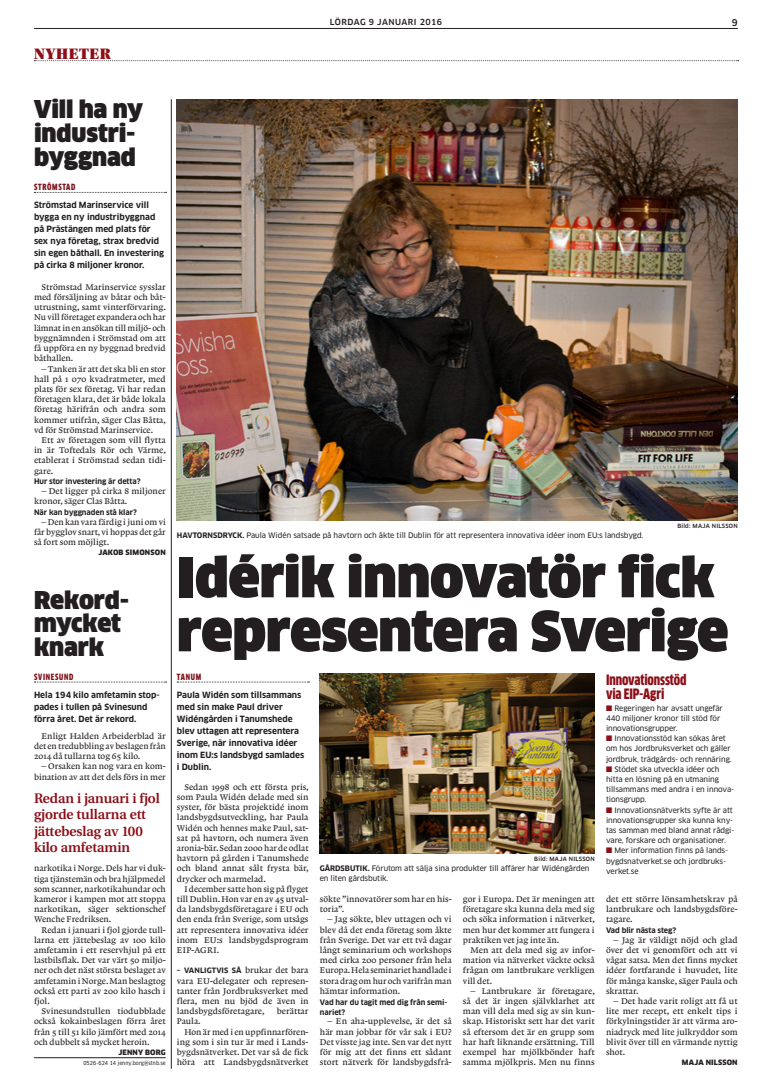
<style>
.page{position:relative;width:772px;height:1083px;background:#fff}
.page>*{position:absolute;margin:0;border:0;box-sizing:border-box;transform-origin:0 0}
.t1{font:900 54px/54px "Clan OT";letter-spacing:-.015em;color:#231f20}
.t2{font:900 24px/23.8px "Clan OT";letter-spacing:-.005em;color:#231f20}
.t3{font:16px "Utopia Std Black Headline";letter-spacing:.04em;color:#8c0e17}
.t4{font:900 condensed 14px/14px "Clan OT";letter-spacing:-.01em;color:#8c0e17}
.t5{font:600 13.8px/16.4px "Utopia GP";color:#8c0e17}
.t6{font:500 9.2px "Clan OT";color:#231f20}
.t7{font:8.8px/10.2px "Lexicon No 1 A Txt";color:#231f20;text-align:justify}
.t8{font:700 8.4px/12px "Clan OT";color:#231f20}
.t9{font:900 condensed 8.4px "Clan OT";letter-spacing:.085em;color:#7e111a}
.t10{font:500 8.2px "Clan OT";letter-spacing:.05em;color:#231f20}
.t11{font:7.4px/10.2px "Clan OT News";letter-spacing:-.01em;color:#231f20}
.t12{font:700 7.4px/10.2px "Clan OT";letter-spacing:-.01em;color:#231f20}
.t13{font:900 7.2px "Clan OT";letter-spacing:.02em;color:#231f20}
.t14{font:700 7.2px "Clan OT";letter-spacing:.01em;color:#231f20}
.t15{font:500 5.7px "Clan OT";letter-spacing:.04em;color:#231f20}
.t16{font:5.4px "Clan OT Narrow News";letter-spacing:.01em;color:#231f20}
.s1{font-family:"Clan OT";font-weight:700}
.s2{font-family:"Lexicon No 1 A Txt";font-weight:400;font-size:8.8px}
</style>
<div class="page">
<hr style="left:34px;top:28px;width:703px;height:1px;background:#231f20">
<svg style="left:34px;top:60px;width:704px;height:1px"></svg>
<svg style="left:177px;top:682px;width:132px;height:1px"></svg>
<img style="left:177px;top:99px;width:560px;height:422px">
<img style="left:319px;top:673px;width:275px;height:181px">
<hr style="left:171px;top:99px;width:1px;height:970px;background:#231f20">
<svg style="left:34px;top:192px;width:132px;height:1px"></svg>
<svg style="left:34px;top:682px;width:132px;height:1px"></svg>
<hr style="left:34px;top:1057px;width:132px;height:1px;background:#231f20">
<h3 class="t3" style="left:34px;top:45px;width:78px">NYHETER</h3>
<p class="t10" style="left:329px;top:18px;width:114px">LÖRDAG 9 JANUARI 2016</p>
<p class="t6" style="left:731px;top:17px;width:7px">9</p>
<h2 class="t2" style="left:34px;top:98px;width:110px">Vill ha ny industri&shy;byggnad</h2>
<p class="t9" style="left:34px;top:182px;width:43px">STRÖMSTAD</p>
<p class="t8" style="left:34px;top:199px;width:131px">Strömstad Marinservice vill bygga en ny industribyggnad på Prästängen med plats för sex nya företag, strax bredvid sin egen båthall. En investering på cirka 8 miljoner kronor.</p>
<p class="t7" style="left:34px;top:282px;width:133px;text-indent:8px">Strömstad Marinservice sysslar med försäljning av båtar och båt&shy;utrustning, samt vinterförvaring.<br>Nu vill företaget expandera och har lämnat in en ansökan till miljö- och byggnämnden i Strömstad om att få uppföra en ny byggnad bredvid båthallen.</p>
<p class="t7" style="left:34px;top:363px;width:133px;text-indent:7px">– Tanken är att det ska bli en stor hall på 1 070 kvadratmeter, med plats för sex företag. Vi har redan företagen klara, det är både lokala företag härifrån och andra som kommer utifrån, säger Clas Båtta, vd för Strömstad Marinservice.</p>
<p class="t7" style="left:34px;top:435px;width:133px;text-indent:8px">Ett av företagen som vill flytta in är Toftedals Rör och Värme, etablerat i Strömstad sedan tidi&shy;gare.</p>
<p class="t12" style="left:34px;top:476px;width:108px">Hur stor investering är detta?</p>
<p class="t7" style="left:34px;top:486px;width:133px;text-indent:8px">– Det ligger på cirka 8 miljoner kronor, säger Clas Båtta.</p>
<p class="t12" style="left:34px;top:507px;width:104px">När kan byggnaden stå klar?</p>
<p class="t7" style="left:34px;top:516px;width:133px;text-indent:8px">– Den kan vara färdig i juni om vi får bygglov snart, vi hoppas det går så fort som möjligt.</p>
<p class="t13" style="left:98px;top:548px;width:69px">JAKOB SIMONSON</p>
<h2 class="t2" style="left:34px;top:588px;width:96px">Rekord&shy;mycket knark</h2>
<p class="t9" style="left:34px;top:672px;width:41px">SVINESUND</p>
<p class="t8" style="left:34px;top:689px;width:127px">Hela 194 kilo amfetamin stop&shy;pades i tullen på Svinesund förra året. Det är rekord.</p>
<p class="t7" style="left:34px;top:731px;width:133px;text-indent:8px">Enligt Halden Arbeiderblad är det en tredubbling av beslagen från 2014 då tullarna tog 65 kilo.</p>
<p class="t7" style="left:34px;top:761px;width:133px;text-align:right">– Orsaken kan nog vara en kom&shy;bination av att det dels förs in mer</p>
<h3 class="t5" style="left:34px;top:790px;width:127px">Redan i januari i fjol gjorde tullarna ett jättebeslag av 100 kilo amfetamin</h3>
<p class="t7" style="left:34px;top:863px;width:133px">narkotika i Norge. Dels har vi duk&shy;tiga tjänstemän och bra hjälpmedel som scanner, narkotikahundar och kameror i kampen mot att stoppa narkotikan, säger sektionschef Wenche Fredriksen.</p>
<p class="t7" style="left:34px;top:924px;width:133px;text-indent:7px">Redan i januari i fjol gjorde tul - larna ett jättebeslag av 100 kilo amfetamin i ett reservhjul på ett lastbilsflak. Det var värt 50 miljo&shy;ner och det näst största beslaget av amfetamin i Norge. Man beslagtog också ett parti av 200 kilo hasch i fjol.</p>
<p class="t7" style="left:34px;top:1006px;width:133px;text-indent:8px">Svinesundstullen tiodubblade också kokainbeslagen förra året från 5 till 51 kilo jämfört med 2014 och dubbelt så mycket heroin.</p>
<p class="t13" style="left:118px;top:1048px;width:49px">JENNY BORG</p>
<p class="t16" style="left:83px;top:1060px;width:84px">0526-624 14 jenny.borg@stnb.se</p>
<p class="t11" style="left:177px;top:530px;width:468px"><span class="s1">HAVTORNSDRYCK.</span> Paula Widén satsade på havtorn och åkte till Dublin för att representera innovativa idéer inom EU:s landsbygd.</p>
<p class="t15" style="left:676px;top:523px;width:62px">Bild: MAJA NILSSON</p>
<h1 class="t1" style="left:177px;top:551px;width:552px">Idérik innovatör fick representera Sverige</h1>
<p class="t9" style="left:177px;top:672px;width:26px">TANUM</p>
<p class="t8" style="left:177px;top:689px;width:129px">Paula Widén som tillsammans med sin make Paul driver<br>Widéngården i Tanumshede blev uttagen att representera<br>Sverige, när innovativa idéer inom EU:s landsbygd samlades i Dublin.</p>
<p class="t7" style="left:177px;top:782px;width:133px;text-indent:8px">Sedan 1998 och ett första pris, som Paula Widén delade med sin syster, för bästa projektidé inom landsbygdsutveckling, har Paula Widén och hennes make Paul, sat&shy;sat på havtorn, och numera även aronia-bär. Sedan 2000 har de odlat havtorn på gården i Tanumshede och bland annat sålt frysta bär, drycker och marmelad.</p>
<p class="t7" style="left:177px;top:884px;width:133px;text-indent:8px">I december satte hon sig på flyget till Dublin. Hon var en av 45 utval&shy;da landsbygdsföretagare i EU och den enda från Sverige, som utsågs att representera innovativa idéer inom EU:s landsbygdsprogram EIP-AGRI.</p>
<p class="t14" style="left:177px;top:966px;width:133px">– VANLIGTVIS SÅ <span class="s2">brukar det bara</span></p>
<p class="t7" style="left:177px;top:975px;width:133px">vara EU-delegater och represen&shy;tanter från Jordbruksverket med flera, men nu bjöd de även in landsbygdsföretagare,</p>
<h3 class="t4" style="left:605px;top:673px;width:82px">Innovationsstöd via EIP-Agri</h3>
<p class="t11" style="left:605px;top:703px;width:118px;text-indent:9px">Regeringen har avsatt ungefär<br>440 miljoner kronor till stöd för innovationsgrupper.</p>
<p class="t11" style="left:614px;top:733px;width:113px">Innovationsstöd kan sökas året</p>
<p class="t11" style="left:605px;top:743px;width:126px">om hos Jordbruksverket och gäller</p>
<p class="t11" style="left:605px;top:754px;width:127px">jordbruk, trädgårds- och rennäring.</p>
<p class="t11" style="left:614px;top:764px;width:106px">Stödet ska utveckla idéer och</p>
<p class="t11" style="left:605px;top:774px;width:114px">hitta en lösning på en utmaning</p>
<p class="t11" style="left:605px;top:784px;width:130px">tillsammans med andra i en innova-</p>
<p class="t11" style="left:605px;top:794px;width:42px">tionsgrupp.</p>
<p class="t11" style="left:614px;top:805px;width:120px">Innovationsnätverkts syfte är att</p>
<p class="t11" style="left:605px;top:815px;width:129px">innovationsgrupper ska kunna kny-</p>
<p class="t11" style="left:605px;top:825px;width:130px">tas samman med bland annat rådgi-</p>
<p class="t11" style="left:605px;top:835px;width:121px">vare, forskare och organisationer.</p>
<p class="t11" style="left:614px;top:845px;width:115px">Mer information finns på lands-</p>
<p class="t11" style="left:605px;top:856px;width:121px">bygdsnatverket.se och jordbruks-</p>
<p class="t11" style="left:605px;top:866px;width:34px">verket.se</p>
<p class="t15" style="left:534px;top:856px;width:62px">Bild: MAJA NILSSON</p>
<p class="t11" style="left:319px;top:863px;width:271px"><span class="s1">GÅRDSBUTIK.</span> Förutom att sälja sina produkter till affärer har Widéngården en liten gårdsbutik.</p>
<p class="t7" style="left:605px;top:894px;width:133px">det ett större lönsamhetskrav på lantbrukare och landsbygdsföre&shy;tagare.</p>
<p class="t12" style="left:605px;top:925px;width:72px">Vad blir nästa steg?</p>
<p class="t7" style="left:605px;top:935px;width:133px;text-indent:8px">– Jag är väldigt nöjd och glad över det vi genomfört och att vi vågat satsa. Men det finns mycket idéer fortfarande i huvudet, lite för många kanske, säger Paula och skrattar.</p>
<p class="t7" style="left:605px;top:996px;width:133px;text-indent:8px">– Det hade varit roligt att få ut lite mer recept, ett enkelt tips i förkylningstider är att värma aro&shy;niadryck med lite julkryddor som blivit över till en värmande nyttig shot.</p>
<p class="t13" style="left:681px;top:1058px;width:57px">MAJA NILSSON</p>
<p class="t7" style="left:320px;top:894px;width:133px">sökte ”innovatörer som har en his&shy;toria”.</p>
<p class="t7" style="left:320px;top:914px;width:133px;text-indent:8px">– Jag sökte, blev uttagen och vi blev då det enda företag som åkte från Sverige. Det var ett två dagar långt seminarium och workshops med cirka 200 personer från hela Europa. Hela seminariet handlade i stora drag om hur och varifrån man hämtar information.</p>
<p class="t12" style="left:320px;top:997px;width:129px">Vad har du tagit med dig från semi&shy;nariet?</p>
<p class="t7" style="left:320px;top:1016px;width:133px;text-indent:8px">– En aha-upplevelse, är det så här man jobbar för vår sak i EU?<br>Det visste jag inte. Sen var det nytt för mig att det finns ett sådant stort nätverk för landsbygdsfrå-</p>
<p class="t7" style="left:462px;top:894px;width:133px">gor i Europa. Det är meningen att företagare ska kunna dela med sig och söka information i nätverket, men hur det kommer att fungera i praktiken vet jag inte än.</p>
<p class="t7" style="left:462px;top:945px;width:133px;text-indent:8px">Men att dela med sig av infor&shy;mation via nätverket väckte också frågan om lantbrukare verkligen vill det.</p>
<p class="t7" style="left:462px;top:986px;width:133px;text-indent:8px">– Lantbrukare är företagare, så det är ingen självklarhet att man vill dela med sig av sin kun&shy;skap. Historiskt sett har det varit så eftersom det är en grupp som har haft liknande ersättning. Till exempel har mjölkbönder haft samma mjölkpris. Men nu finns</p>
<p class="t7" style="left:277px;top:1006px;width:33px">berättar</p>
<p class="t7" style="left:177px;top:1016px;width:25px">Paula.</p>
<p class="t7" style="left:184px;top:1026px;width:126px">Hon är med i en uppfinnarfören-</p>
<p class="t7" style="left:177px;top:1037px;width:133px">ing som i sin tur är med i Lands-</p>
<p class="t7" style="left:177px;top:1047px;width:133px">bygdsnätverket. Det var så de fick</p>
<p class="t7" style="left:177px;top:1057px;width:133px">höra att Landsbygdsnätverket</p>
</div>
